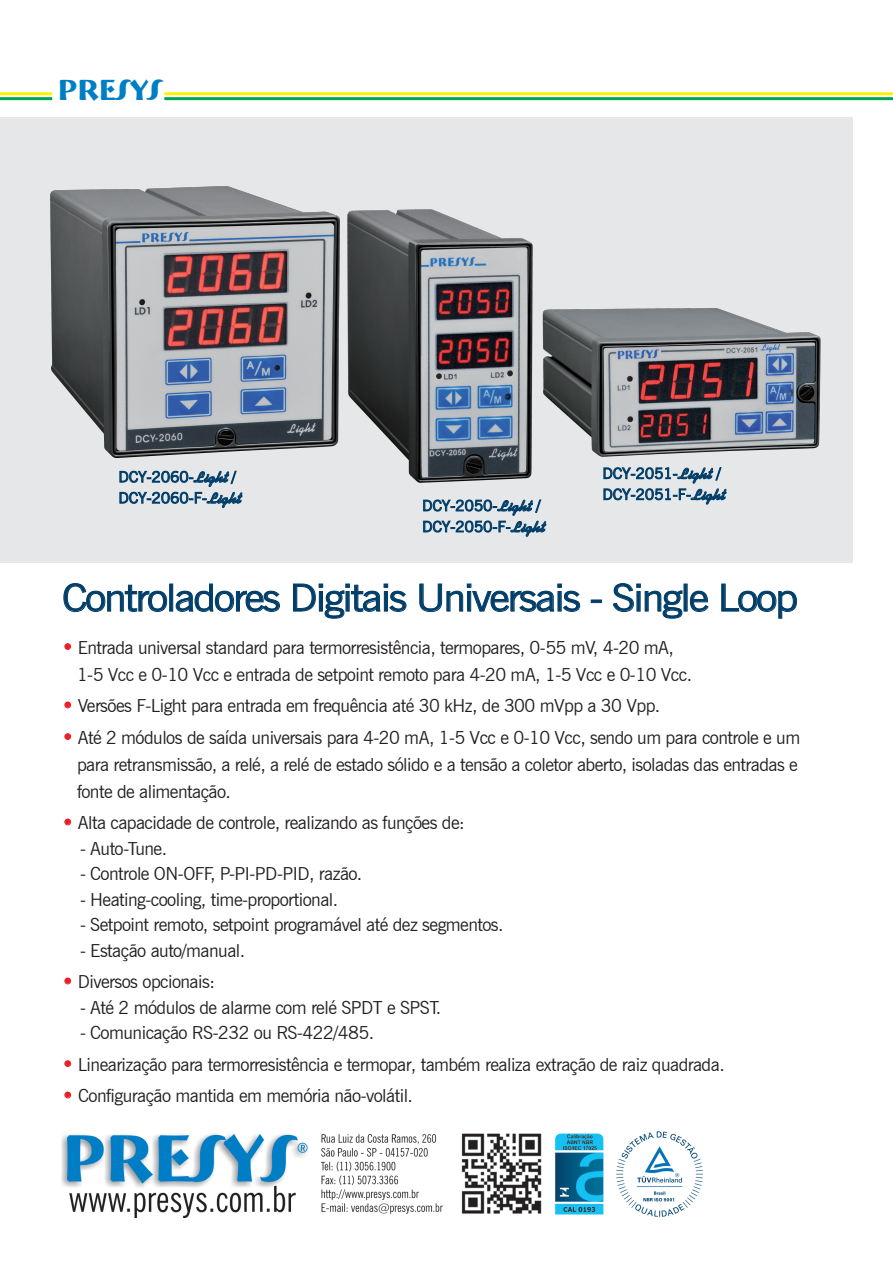
<style>
.page{position:relative;width:893px;height:1263px;background:#fff}
.page>*{position:absolute;margin:0;border:0;box-sizing:border-box;transform-origin:0 0}
.t1{font:37.5px "News Gothic BT";letter-spacing:-.045em;color:#003d68;scale:1.11 1}
.t2{font:700 30px "Bremen BT";color:#007ec5}
.t3{font:18px/27px "News Gothic BT";letter-spacing:-.03em;color:#231f20}
.t4{font:15px/21px "News Gothic BT";color:#003d68}
.s1{font-family:"Kaufmann BT";font-weight:700}
.s2{font-size:19.5px;color:#ee1d23}
</style>
<div class="page">
<div style="left:0;top:118px;width:852px;height:445px;background:#e6e7e9"></div>
<svg style="left:64px;top:583px;width:103px;height:29px"></svg>
<div style="left:170px;top:584px;width:3px;height:27px;border:1px solid #003d68"></div>
<svg style="left:176px;top:584px;width:104px;height:28px"></svg>
<svg style="left:293px;top:584px;width:113px;height:34px"></svg>
<svg style="left:420px;top:584px;width:160px;height:28px"></svg>
<svg style="left:591px;top:600px;width:11px;height:3px"></svg>
<svg style="left:613px;top:583px;width:69px;height:35px"></svg>
<svg style="left:690px;top:591px;width:18px;height:21px"></svg>
<svg style="left:721px;top:584px;width:76px;height:34px"></svg>
<svg style="left:120px;top:471px;width:123px;height:37px"></svg>
<svg style="left:423px;top:499px;width:123px;height:38px"></svg>
<svg style="left:604px;top:467px;width:123px;height:37px"></svg>
<svg style="left:64px;top:643px;width:7px;height:7px"></svg>
<svg style="left:64px;top:701px;width:7px;height:8px"></svg>
<svg style="left:64px;top:733px;width:7px;height:7px"></svg>
<svg style="left:64px;top:818px;width:7px;height:8px"></svg>
<svg style="left:64px;top:977px;width:7px;height:8px"></svg>
<svg style="left:64px;top:1060px;width:7px;height:7px"></svg>
<svg style="left:64px;top:1091px;width:7px;height:8px"></svg>
<hr style="left:164px;top:97px;width:729px;height:3px;background:#00a54f">
<hr style="left:0;top:97px;width:52px;height:3px;background:#00a54f">
<hr style="left:164px;top:92px;width:729px;height:3px;background:#fff101">
<hr style="left:0;top:92px;width:52px;height:3px;background:#fff101">
<img style="left:50px;top:186px;width:289px;height:272px">
<img style="left:348px;top:209px;width:184px;height:273px">
<img style="left:542px;top:308px;width:279px;height:149px">
<img style="left:61px;top:1131px;width:641px;height:86px">
<h2 class="t2" style="left:58px;top:71px;width:105px">PRESYS</h2>
<p class="t4" style="left:118px;top:466px;width:124px">DCY-2060-<span class="s1">Light</span> /<br>DCY-2060-F-<span class="s1">Light</span></p>
<p class="t4" style="left:422px;top:495px;width:124px">DCY-2050-<span class="s1">Light</span> /<br>DCY-2050-F-<span class="s1">Light</span></p>
<p class="t4" style="left:602px;top:463px;width:124px">DCY-2051-<span class="s1">Light</span> /<br>DCY-2051-F-<span class="s1">Light</span></p>
<h1 class="t1" style="left:62px;top:575px;width:664px">Controladores Digitais Universais - Single Loop</h1>
<p class="t3" style="left:77px;top:634px;width:617px;text-indent:-15px"><span class="s2">•</span> Entrada universal standard para termorresistência, termopares, 0-55 mV, 4-20 mA,<br>1-5 Vcc e 0-10 Vcc e entrada de setpoint remoto para 4-20 mA, 1-5 Vcc e 0-10 Vcc.</p>
<p class="t3" style="left:62px;top:692px;width:600px"><span class="s2">•</span> Versões F-Light para entrada em frequência até 30 kHz, de 300 mVpp a 30 Vpp.</p>
<p class="t3" style="left:77px;top:724px;width:725px;text-indent:-15px"><span class="s2">•</span> Até 2 módulos de saída universais para 4-20 mA, 1-5 Vcc e 0-10 Vcc, sendo um para controle e um para retransmissão, a relé, a relé de estado sólido e a tensão a coletor aberto, isoladas das entradas e fonte de alimentação.</p>
<p class="t3" style="left:62px;top:809px;width:404px"><span class="s2">•</span> Alta capacidade de controle, realizando as funções de:</p>
<p class="t3" style="left:80px;top:835px;width:89px">- Auto-Tune.</p>
<p class="t3" style="left:80px;top:860px;width:284px">- Controle ON-OFF, P-PI-PD-PID, razão.</p>
<p class="t3" style="left:80px;top:886px;width:260px">- Heating-cooling, time-proportional.</p>
<p class="t3" style="left:80px;top:911px;width:425px">- Setpoint remoto, setpoint programável até dez segmentos.</p>
<p class="t3" style="left:80px;top:937px;width:167px">- Estação auto/manual.</p>
<p class="t3" style="left:62px;top:968px;width:154px"><span class="s2">•</span> Diversos opcionais:</p>
<p class="t3" style="left:80px;top:994px;width:363px">- Até 2 módulos de alarme com relé SPDT e SPST.</p>
<p class="t3" style="left:80px;top:1019px;width:296px">- Comunicação RS-232 ou RS-422/485.</p>
<p class="t3" style="left:62px;top:1051px;width:664px"><span class="s2">•</span> Linearização para termorresistência e termopar, também realiza extração de raiz quadrada.</p>
<p class="t3" style="left:62px;top:1082px;width:352px"><span class="s2">•</span> Configuração mantida em memória não-volátil.</p>
</div>
